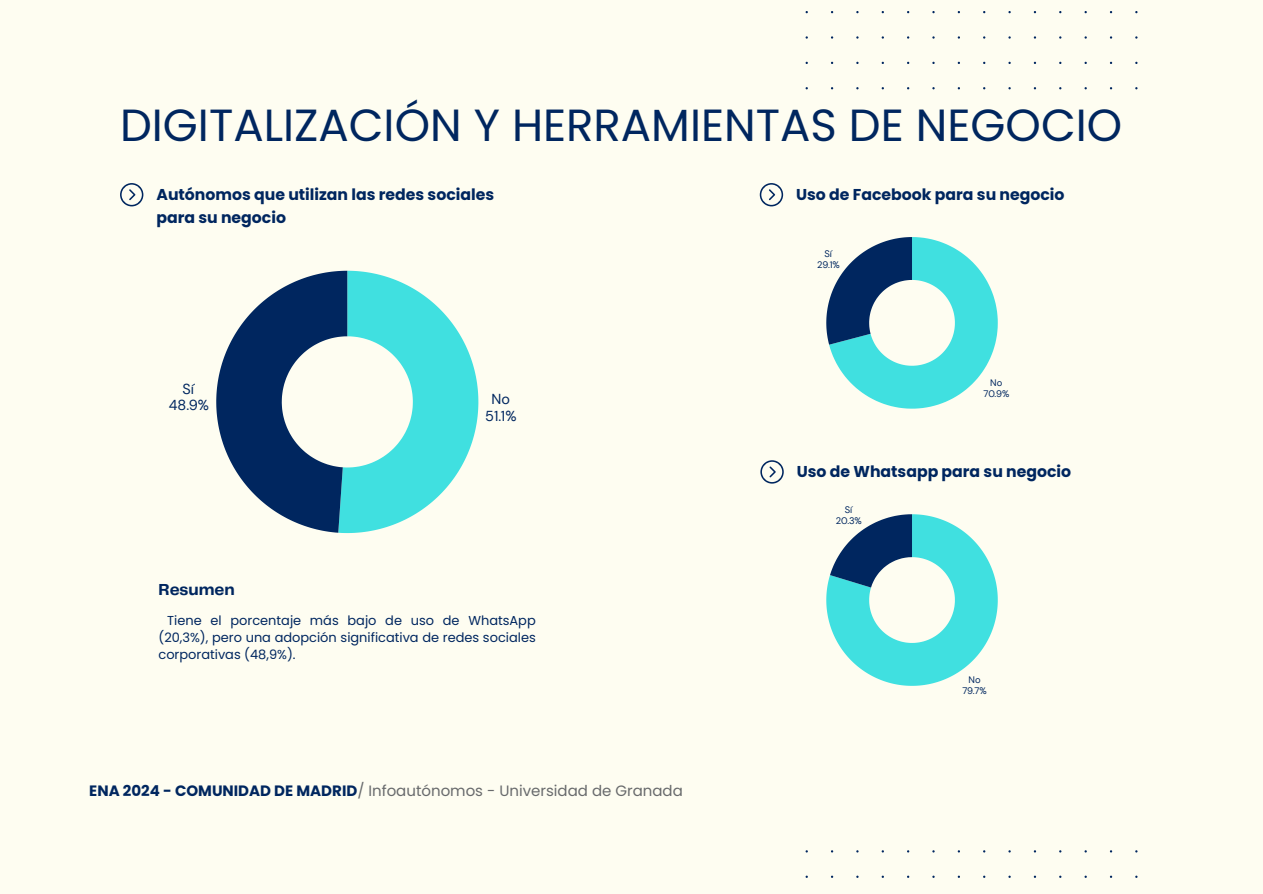
<style>
.page{position:relative;width:1263px;height:894px;background:#fff}
.page>*{position:absolute;margin:0;border:0;box-sizing:border-box;transform-origin:0 0}
.t1{font:45px "Poppins";color:#00265f}
.t2{font:700 16.5px "Telegraf";color:#00265f}
.t3{font:700 15.75px/22.5px "Poppins";color:#00265f}
.t4{font:15px "Poppins";color:#686a6c}
.t5{font:14.4px/17px "DM Sans";color:#00265f;text-align:center}
.t6{font:12.9px/17.2px "Poppins";color:#00265f;text-align:justify}
.t7{font:9.45px/11.1px "DM Sans";letter-spacing:-.005em;color:#00265f;text-align:center}
.s1{font-weight:700;color:#00265f}
</style>
<div class="page">
<div style="left:0;top:0;width:1263px;height:893px;background:#fefdf1"></div>
<svg style="left:216px;top:271px;width:262px;height:262px"></svg>
<svg style="left:826px;top:237px;width:172px;height:171px"></svg>
<svg style="left:826px;top:514px;width:172px;height:171px"></svg>
<svg style="left:120px;top:183px;width:23px;height:23px"></svg>
<svg style="left:760px;top:183px;width:23px;height:23px"></svg>
<svg style="left:760px;top:460px;width:24px;height:23px"></svg>
<h1 class="t1" style="left:120px;top:99px;width:1004px">DIGITALIZACIÓN Y HERRAMIENTAS DE NEGOCIO</h1>
<p class="t3" style="left:156px;top:183px;width:339px">Autónomos que utilizan las redes sociales para su negocio</p>
<p class="t3" style="left:796px;top:183px;width:270px">Uso de Facebook para su negocio</p>
<p class="t7" style="left:817px;top:248px;width:24px">Sí<br>29.1%</p>
<p class="t5" style="left:169px;top:380px;width:42px">Sí<br>48.9%</p>
<p class="t7" style="left:983px;top:377px;width:27px">No<br>70.9%</p>
<p class="t5" style="left:485px;top:390px;width:33px">No<br>51.1%</p>
<p class="t3" style="left:797px;top:460px;width:276px">Uso de Whatsapp para su negocio</p>
<p class="t2" style="left:159px;top:577px;width:78px">Resumen</p>
<p class="t6" style="left:159px;top:611px;width:379px;text-indent:9px">Tiene el porcentaje más bajo de uso de WhatsApp (20,3%), pero una adopción significativa de redes sociales corporativas (48,9%).</p>
<p class="t4" style="left:89px;top:782px;width:595px"><span class="s1">ENA 2024 - COMUNIDAD DE MADRID</span>/ Infoautónomos - Universidad de Granada</p>
<p class="t7" style="left:836px;top:504px;width:28px">Sí<br>20.3%</p>
<p class="t7" style="left:962px;top:673px;width:26px">No<br>79.7%</p>
</div>
